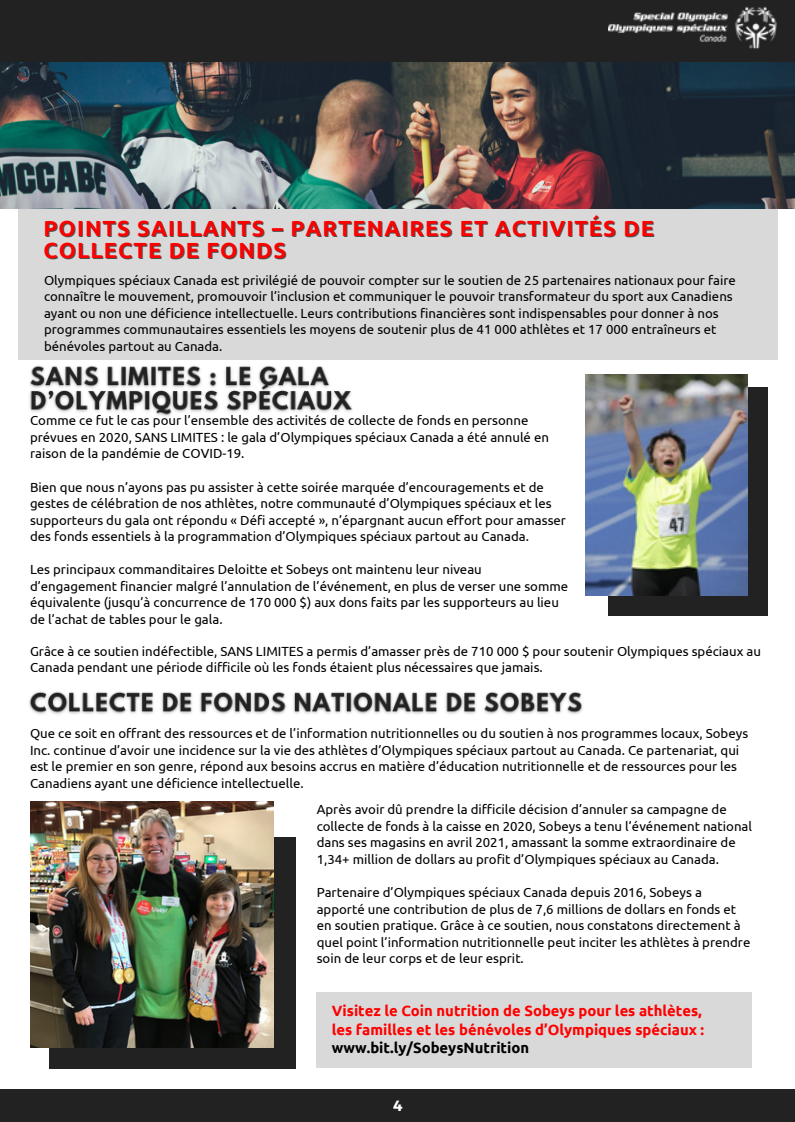
<style>
.page{position:relative;width:795px;height:1122px;background:#fff}
.page>*{position:absolute;margin:0;border:0;box-sizing:border-box;transform-origin:0 0}
.t1{font:700 22px/22px "Ubuntu";letter-spacing:.05em;color:#f00}
.t2{font:700 14.8px/18.4px "Ubuntu";color:#f00}
.t3{font:700 14.8px "Ubuntu";color:#000}
.t4{font:700 14.8px "Montserrat";color:#fff}
.t5{font:13.2px/16.4px "Ubuntu";color:#000}
</style>
<div class="page">
<div style="left:18px;top:200px;width:760px;height:159px;background:#d9d9d9"></div>
<img style="left:0;top:62px;width:795px;height:146px">
<div style="left:0;top:0;width:795px;height:62px;background:#222"></div>
<img style="left:609px;top:6px;width:168px;height:43px">
<div style="left:0;top:1089px;width:795px;height:33px;background:#222"></div>
<img style="left:24px;top:359px;width:334px;height:58px">
<div style="left:49px;top:837px;width:246px;height:232px;background:#222"></div>
<img style="left:30px;top:802px;width:243px;height:246px">
<div style="left:317px;top:993px;width:435px;height:75px;background:#d9d9d9"></div>
<img style="left:29px;top:691px;width:554px;height:24px">
<div style="left:609px;top:388px;width:159px;height:228px;background:#222"></div>
<img style="left:585px;top:375px;width:163px;height:221px">
<p class="t1" style="left:43px;top:217px;width:612px">POINTS SAILLANTS – PARTENAIRES ET ACTIVITÉS DE<br>COLLECTE DE FONDS</p>
<p class="t5" style="left:44px;top:272px;width:693px">Olympiques spéciaux Canada est privilégié de pouvoir compter sur le soutien de 25 partenaires nationaux pour faire connaître le mouvement, promouvoir l’inclusion et communiquer le pouvoir transformateur du sport aux Canadiens ayant ou non une déficience intellectuelle. Leurs contributions financières sont indispensables pour donner à nos programmes communautaires essentiels les moyens de soutenir plus de 41 000 athlètes et 17 000 entraîneurs et bénévoles partout au Canada.</p>
<p class="t5" style="left:30px;top:412px;width:521px">Comme ce fut le cas pour l’ensemble des activités de collecte de fonds en personne prévues en 2020, SANS LIMITES : le gala d’Olympiques spéciaux Canada a été annulé en raison de la pandémie de COVID-19.</p>
<p class="t5" style="left:30px;top:478px;width:538px">Bien que nous n’ayons pas pu assister à cette soirée marquée d’encouragements et de gestes de célébration de nos athlètes, notre communauté d’Olympiques spéciaux et les supporteurs du gala ont répondu « Défi accepté », n’épargnant aucun effort pour amasser des fonds essentiels à la programmation d’Olympiques spéciaux partout au Canada.</p>
<p class="t5" style="left:30px;top:561px;width:540px">Les principaux commanditaires Deloitte et Sobeys ont maintenu leur niveau d’engagement financier malgré l’annulation de l’événement, en plus de verser une somme équivalente (jusqu’à concurrence de 170 000 $) aux dons faits par les supporteurs au lieu de l’achat de tables pour le gala.</p>
<p class="t5" style="left:30px;top:643px;width:733px">Grâce à ce soutien indéfectible, SANS LIMITES a permis d’amasser près de 710 000 $ pour soutenir Olympiques spéciaux au<br>Canada pendant une période difficile où les fonds étaient plus nécessaires que jamais.</p>
<p class="t5" style="left:30px;top:725px;width:720px">Que ce soit en offrant des ressources et de l’information nutritionnelles ou du soutien à nos programmes locaux, Sobeys Inc. continue d’avoir une incidence sur la vie des athlètes d’Olympiques spéciaux partout au Canada. Ce partenariat, qui est le premier en son genre, répond aux besoins accrus en matière d’éducation nutritionnelle et de ressources pour les Canadiens ayant une déficience intellectuelle.</p>
<p class="t5" style="left:317px;top:801px;width:437px">Après avoir dû prendre la difficile décision d’annuler sa campagne de collecte de fonds à la caisse en 2020, Sobeys a tenu l’événement national dans ses magasins en avril 2021, amassant la somme extraordinaire de 1,34+ million de dollars au profit d’Olympiques spéciaux au Canada.</p>
<p class="t5" style="left:317px;top:884px;width:435px">Partenaire d’Olympiques spéciaux Canada depuis 2016, Sobeys a apporté une contribution de plus de 7,6 millions de dollars en fonds et en soutien pratique. Grâce à ce soutien, nous constatons directement à quel point l’information nutritionnelle peut inciter les athlètes à prendre soin de leur corps et de leur esprit.</p>
<p class="t2" style="left:332px;top:1002px;width:374px">Visitez le Coin nutrition de Sobeys pour les athlètes, les familles et les bénévoles d’Olympiques spéciaux :</p>
<p class="t3" style="left:332px;top:1040px;width:199px">www.bit.ly/SobeysNutrition</p>
<p class="t4" style="left:393px;top:1096px;width:11px">4</p>
</div>
